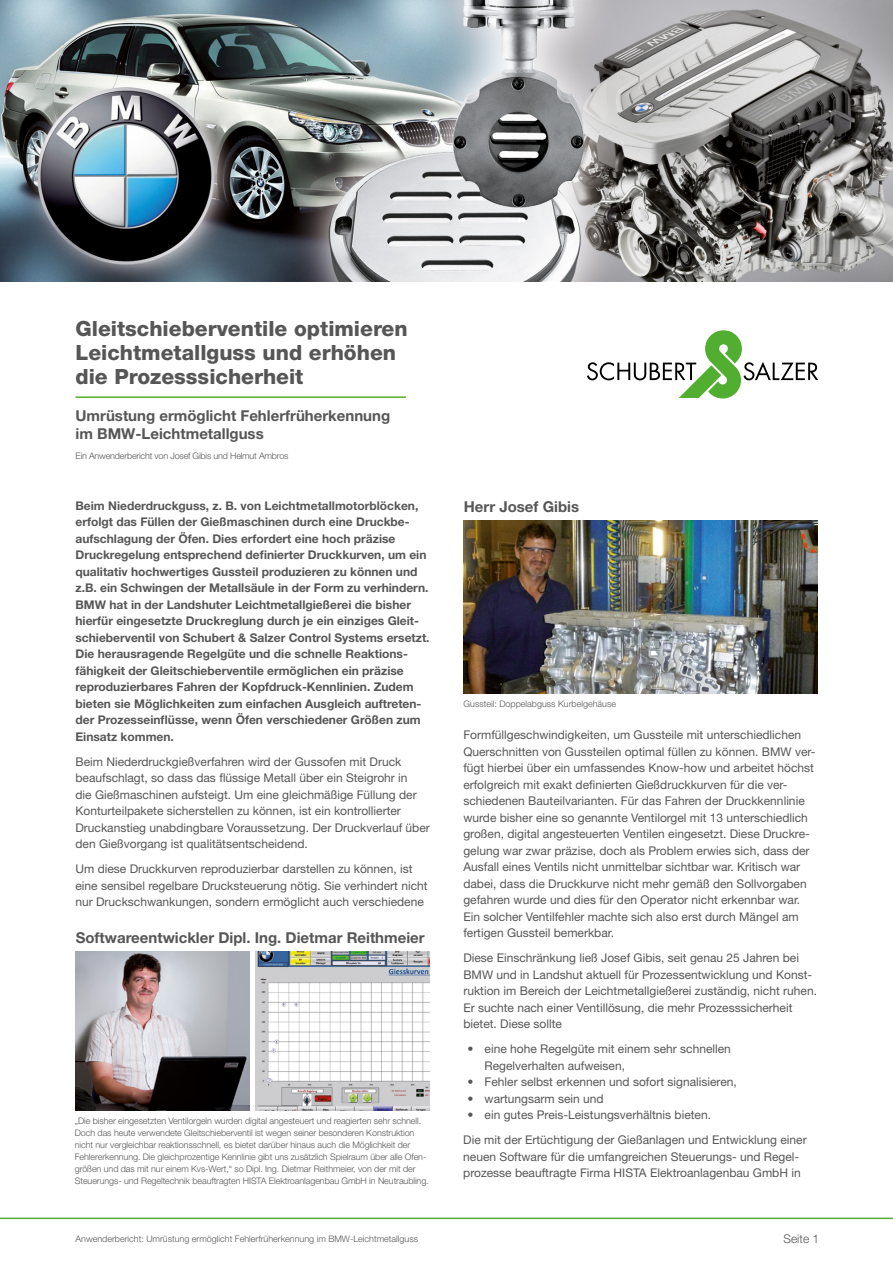
<style>
.page{position:relative;width:893px;height:1263px;background:#fff}
.page>*{position:absolute;margin:0;border:0;box-sizing:border-box;transform-origin:0 0}
.t1{font:800 21px/24px "Helvetica Neue LT Std";color:#565656}
.t2{font:700 15px/18px "Helvetica Neue LT Std";color:#565656}
.t3{font:12px/16.5px "Helvetica Neue LT Std";color:#565656}
.t4{font:700 12px/16.5px "Helvetica Neue LT Std";color:#565656}
.t5{font:300 12px "Helvetica Neue LT Std";color:#565656}
.t6{font:300 9px/12px "Helvetica Neue LT Std";letter-spacing:-.01em;color:#565656}
</style>
<div class="page">
<hr style="left:0;top:1217px;width:893px;height:2px;background:#51ae30">
<svg style="left:587px;top:330px;width:231px;height:69px"></svg>
<hr style="left:76px;top:396px;width:330px;height:2px;background:#51ae30">
<img style="left:0;top:0;width:893px;height:281px">
<img style="left:464px;top:520px;width:354px;height:174px">
<img style="left:256px;top:952px;width:174px;height:158px">
<img style="left:76px;top:952px;width:174px;height:158px">
<h1 class="t1" style="left:76px;top:316px;width:334px">Gleitschieberventile optimieren<br>Leichtmetallguss und erhöhen die Prozesssicherheit</h1>
<p class="t2" style="left:76px;top:407px;width:316px">Umrüstung ermöglicht Fehlerfrüherkennung im BMW-Leichtmetallguss</p>
<p class="t6" style="left:76px;top:449px;width:215px">Ein Anwenderbericht von Josef Gibis und Helmut Ambros</p>
<p class="t4" style="left:76px;top:497px;width:356px">Beim Niederdruckguss, z. B. von Leichtmetallmotorblöcken, erfolgt das Füllen der Gießmaschinen durch eine Druckbe&shy;aufschlagung der Öfen. Dies erfordert eine hoch präzise Druckregelung entsprechend definierter Druckkurven, um ein qualitativ hochwertiges Gussteil produzieren zu können und z.B. ein Schwingen der Metallsäule in der Form zu verhindern.<br>BMW hat in der Landshuter Leichtmetallgießerei die bisher hierfür eingesetzte Druckreglung durch je ein einziges Gleit&shy;schieberventil von Schubert &amp; Salzer Control Systems ersetzt.<br>Die herausragende Regelgüte und die schnelle Reaktions&shy;fähigkeit der Gleitschieberventile ermöglichen ein präzise reproduzierbares Fahren der Kopfdruck-Kennlinien. Zudem bieten sie Möglichkeiten zum einfachen Ausgleich auftreten&shy;der Prozesseinflüsse, wenn Öfen verschiedener Größen zum Einsatz kommen.</p>
<p class="t3" style="left:76px;top:753px;width:356px">Beim Niederdruckgießverfahren wird der Gussofen mit Druck beaufschlagt, so dass das flüssige Metall über ein Steigrohr in<br>die Gießmaschinen aufsteigt. Um eine gleichmäßige Füllung der Konturteilpakete sicherstellen zu können, ist ein kontrollierter Druckanstieg unabdingbare Voraussetzung. Der Druckverlauf über den Gießvorgang ist qualitätsentscheidend.</p>
<p class="t3" style="left:76px;top:860px;width:354px">Um diese Druckkurven reproduzierbar darstellen zu können, ist eine sensibel regelbare Drucksteuerung nötig. Sie verhindert nicht nur Druckschwankungen, sondern ermöglicht auch verschiedene</p>
<p class="t2" style="left:76px;top:928px;width:351px">Softwareentwickler Dipl. Ing. Dietmar Reithmeier</p>
<p class="t6" style="left:75px;top:1115px;width:355px">„Die bisher eingesetzten Ventilorgeln wurden digital angesteuert und reagierten sehr schnell.<br>Doch das heute verwendete Gleitschieberventil ist wegen seiner besonderen Konstruktion nicht nur vergleichbar reaktionsschnell, es bietet darüber hinaus auch die Möglichkeit der Fehlererkennung. Die gleichprozentige Kennlinie gibt uns zusätzlich Spielraum über alle Ofen&shy;größen und das mit nur einem Kvs-Wert,“ so Dipl. Ing. Dietmar Reithmeier, von der mit der Steuerungs- und Regeltechnik beauftragten HISTA Elektroanlagenbau GmbH in Neutraubling.</p>
<p class="t2" style="left:464px;top:497px;width:117px">Herr Josef Gibis</p>
<p class="t6" style="left:464px;top:698px;width:154px">Gussteil: Doppelabguss Kurbelgehäuse</p>
<p class="t3" style="left:463px;top:727px;width:354px">Formfüllgeschwindigkeiten, um Gussteile mit unterschiedlichen Querschnitten von Gussteilen optimal füllen zu können. BMW ver&shy;fügt hierbei über ein umfassendes Know-how und arbeitet höchst erfolgreich mit exakt definierten Gießdruckkurven für die ver&shy;schiedenen Bauteilvarianten. Für das Fahren der Druckkennlinie wurde bisher eine so genannte Ventilorgel mit 13 unterschiedlich großen, digital angesteuerten Ventilen eingesetzt. Diese Druckre&shy;gelung war zwar präzise, doch als Problem erwies sich, dass der Ausfall eines Ventils nicht unmittelbar sichtbar war. Kritisch war dabei, dass die Druckkurve nicht mehr gemäß den Sollvorgaben gefahren wurde und dies für den Operator nicht erkennbar war.<br>Ein solcher Ventilfehler machte sich also erst durch Mängel am fertigen Gussteil bemerkbar.</p>
<p class="t3" style="left:463px;top:950px;width:355px">Diese Einschränkung ließ Josef Gibis, seit genau 25 Jahren bei BMW und in Landshut aktuell für Prozessentwicklung und Konst&shy;ruktion im Bereich der Leichtmetallgießerei zuständig, nicht ruhen.<br>Er suchte nach einer Ventillösung, die mehr Prozesssicherheit bietet. Diese sollte</p>
<p class="t3" style="left:485px;top:1041px;width:248px;text-indent:-17px">• eine hohe Regelgüte mit einem sehr schnellen<br>Regelverhalten aufweisen,</p>
<p class="t3" style="left:468px;top:1074px;width:271px">• Fehler selbst erkennen und sofort signalisieren,</p>
<p class="t3" style="left:468px;top:1090px;width:138px">• wartungsarm sein und</p>
<p class="t3" style="left:463px;top:1102px;width:345px;line-height:25px;text-indent:4px">• ein gutes Preis-Leistungsverhältnis bieten.<br>Die mit der Ertüchtigung der Gießanlagen und Entwicklung einer</p>
<p class="t3" style="left:463px;top:1148px;width:339px">neuen Software für die umfangreichen Steuerungs- und Regel&shy;prozesse beauftragte Firma HISTA Elektroanlagenbau GmbH in</p>
<p class="t6" style="left:76px;top:1232px;width:344px">Anwenderbericht: Umrüstung ermöglicht Fehlerfrüherkennung im BMW-Leichtmetallguss</p>
<p class="t5" style="left:783px;top:1231px;width:37px">Seite 1</p>
</div>
